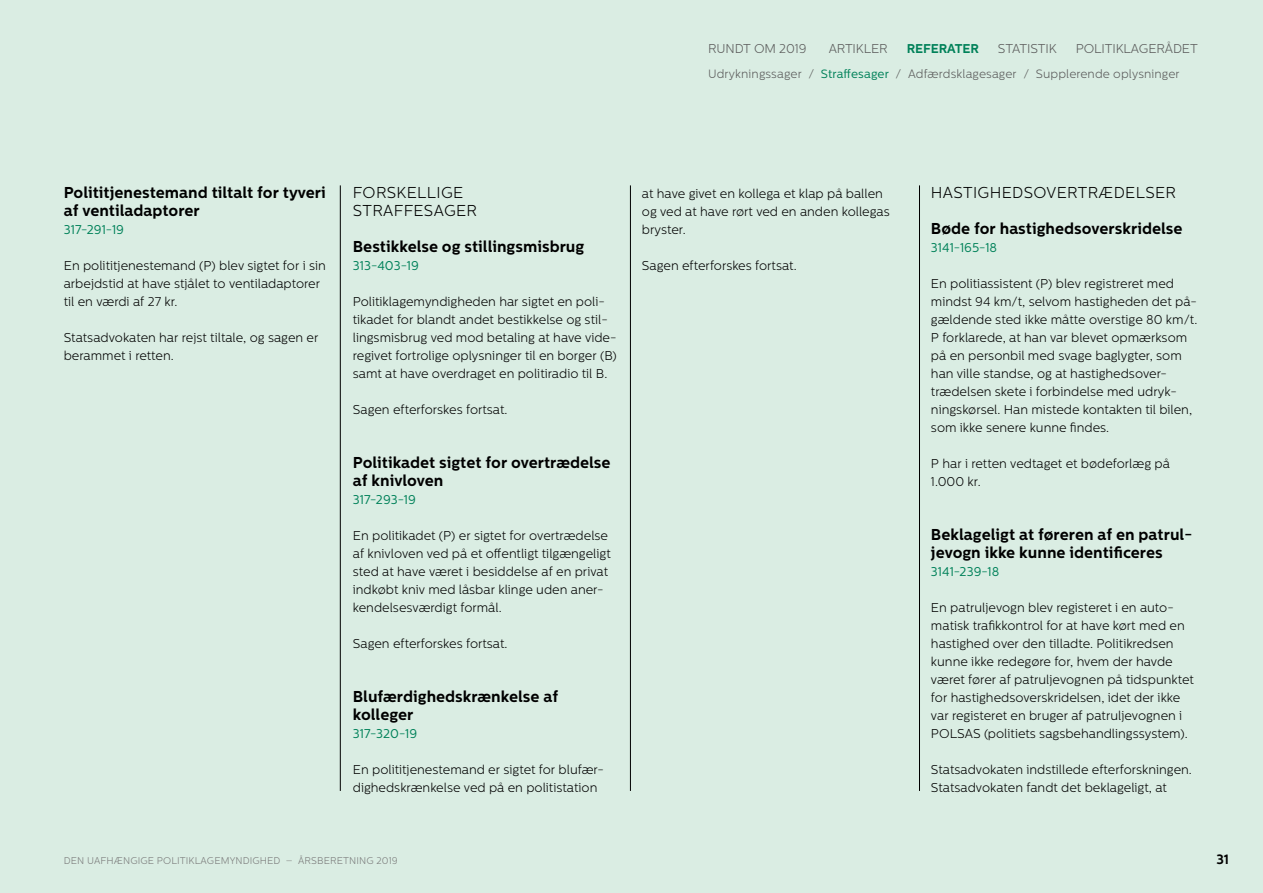
<style>
.page{position:relative;width:1263px;height:893px;background:#daede3}
.page>*{position:absolute;margin:0;border:0;box-sizing:border-box;transform-origin:0 0}
.t1{font:700 15.75px/18px "Centrale Sans";color:#000}
.t2{font:300 15.75px/18px "Centrale Sans";letter-spacing:.02em;color:#000}
.t3{font:700 13.5px "Centrale Sans";color:#000}
.t4{font:300 12.75px/18px "Centrale Sans";color:#000}
.t5{font:12.75px "Centrale Sans";color:#008159}
.t6{font:300 12.75px "Centrale Sans";letter-spacing:-.01em;color:#5a5a5a}
.t7{font:700 12.75px "Centrale Sans";letter-spacing:-.01em;color:#008159}
.t8{font:300 12px "Centrale Sans";letter-spacing:.01em;color:#5a5a5a}
.t9{font:300 9.75px "Centrale Sans";letter-spacing:.01em;color:#797979}
.s1{font-weight:400;color:#008159}
</style>
<div class="page">
<hr style="left:919px;top:185px;width:1px;height:606px;background:#000">
<hr style="left:630px;top:185px;width:1px;height:606px;background:#000">
<hr style="left:340px;top:185px;width:1px;height:606px;background:#000">
<p class="t6" style="left:708px;top:41px;width:100px">RUNDT OM 2019</p>
<p class="t6" style="left:829px;top:41px;width:61px">ARTIKLER</p>
<p class="t7" style="left:907px;top:41px;width:74px">REFERATER</p>
<p class="t6" style="left:998px;top:41px;width:60px">STATISTIK</p>
<p class="t6" style="left:1076px;top:41px;width:124px">POLITIKLAGERÅDET</p>
<p class="t8" style="left:708px;top:67px;width:473px">Udrykningssager / <span class="s1">Straffesager</span> / Adfærdsklagesager / Supplerende oplysninger</p>
<p class="t1" style="left:64px;top:184px;width:264px">Polititjenestemand tiltalt for tyveri af ventiladaptorer</p>
<p class="t5" style="left:64px;top:222px;width:62px">317-291-19</p>
<p class="t4" style="left:64px;top:257px;width:264px">En polititjenestemand (P) blev sigtet for i sin arbejdstid at have stjålet to ventiladaptorer til en værdi af 27 kr.</p>
<p class="t4" style="left:64px;top:329px;width:256px">Statsadvokaten har rejst tiltale, og sagen er berammet i retten.</p>
<p class="t2" style="left:353px;top:184px;width:126px">FORSKELLIGE<br>STRAFFESAGER</p>
<p class="t1" style="left:353px;top:238px;width:233px">Bestikkelse og stillingsmisbrug</p>
<p class="t5" style="left:353px;top:258px;width:68px">313-403-19</p>
<p class="t4" style="left:353px;top:293px;width:265px">Politiklagemyndigheden har sigtet en poli&shy;tikadet for blandt andet bestikkelse og stil&shy;lingsmisbrug ved mod betaling at have vide&shy;regivet fortrolige oplysninger til en borger (B) samt at have overdraget en politiradio til B.</p>
<p class="t4" style="left:353px;top:401px;width:156px">Sagen efterforskes fortsat.</p>
<p class="t1" style="left:353px;top:454px;width:259px">Politikadet sigtet for overtrædelse af knivloven</p>
<p class="t5" style="left:353px;top:492px;width:65px">317-293-19</p>
<p class="t4" style="left:353px;top:527px;width:259px">En politikadet (P) er sigtet for overtrædelse af knivloven ved på et offentligt tilgængeligt sted at have været i besiddelse af en privat indkøbt kniv med låsbar klinge uden aner&shy;kendelsesværdigt formål.</p>
<p class="t4" style="left:353px;top:635px;width:156px">Sagen efterforskes fortsat.</p>
<p class="t1" style="left:353px;top:688px;width:207px">Blufærdighedskrænkelse af kolleger</p>
<p class="t5" style="left:353px;top:726px;width:66px">317-320-19</p>
<p class="t4" style="left:353px;top:761px;width:253px">En polititjenestemand er sigtet for blufær&shy;dighedskrænkelse ved på en politistation</p>
<p class="t4" style="left:642px;top:185px;width:249px">at have givet en kollega et klap på ballen og ved at have rørt ved en anden kollegas bryster.</p>
<p class="t4" style="left:642px;top:257px;width:156px">Sagen efterforskes fortsat.</p>
<p class="t2" style="left:931px;top:184px;width:247px">HASTIGHEDSOVERTRÆDELSER</p>
<p class="t1" style="left:931px;top:220px;width:253px">Bøde for hastighedsoverskridelse</p>
<p class="t5" style="left:931px;top:240px;width:68px">3141-165-18</p>
<p class="t4" style="left:931px;top:275px;width:268px">En politiassistent (P) blev registreret med mindst 94 km/t, selvom hastigheden det på&shy;gældende sted ikke måtte overstige 80 km/t.<br>P forklarede, at han var blevet opmærksom på en personbil med svage baglygter, som han ville standse, og at hastighedsover&shy;trædelsen skete i forbindelse med udryk&shy;ningskørsel. Han mistede kontakten til bilen, som ikke senere kunne findes.</p>
<p class="t4" style="left:931px;top:455px;width:240px">P har i retten vedtaget et bødeforlæg på<br>1.000 kr.</p>
<p class="t1" style="left:931px;top:526px;width:263px">Beklageligt at føreren af en patrul&shy;jevogn ikke kunne identificeres</p>
<p class="t5" style="left:931px;top:564px;width:70px">3141-239-18</p>
<p class="t4" style="left:931px;top:599px;width:265px">En patruljevogn blev registeret i en auto&shy;matisk trafikkontrol for at have kørt med en hastighed over den tilladte. Politikredsen kunne ikke redegøre for, hvem der havde været fører af patruljevognen på tidspunktet for hastighedsoverskridelsen, idet der ikke var registeret en bruger af patruljevognen i POLSAS (politiets sagsbehandlingssystem).</p>
<p class="t4" style="left:931px;top:761px;width:262px">Statsadvokaten indstillede efterforskningen.<br>Statsadvokaten fandt det beklageligt, at</p>
<p class="t9" style="left:64px;top:855px;width:335px">DEN UAFHÆNGIGE POLITIKLAGEMYNDIGHED – ÅRSBERETNING 2019</p>
<p class="t3" style="left:1216px;top:851px;width:14px">31</p>
</div>
